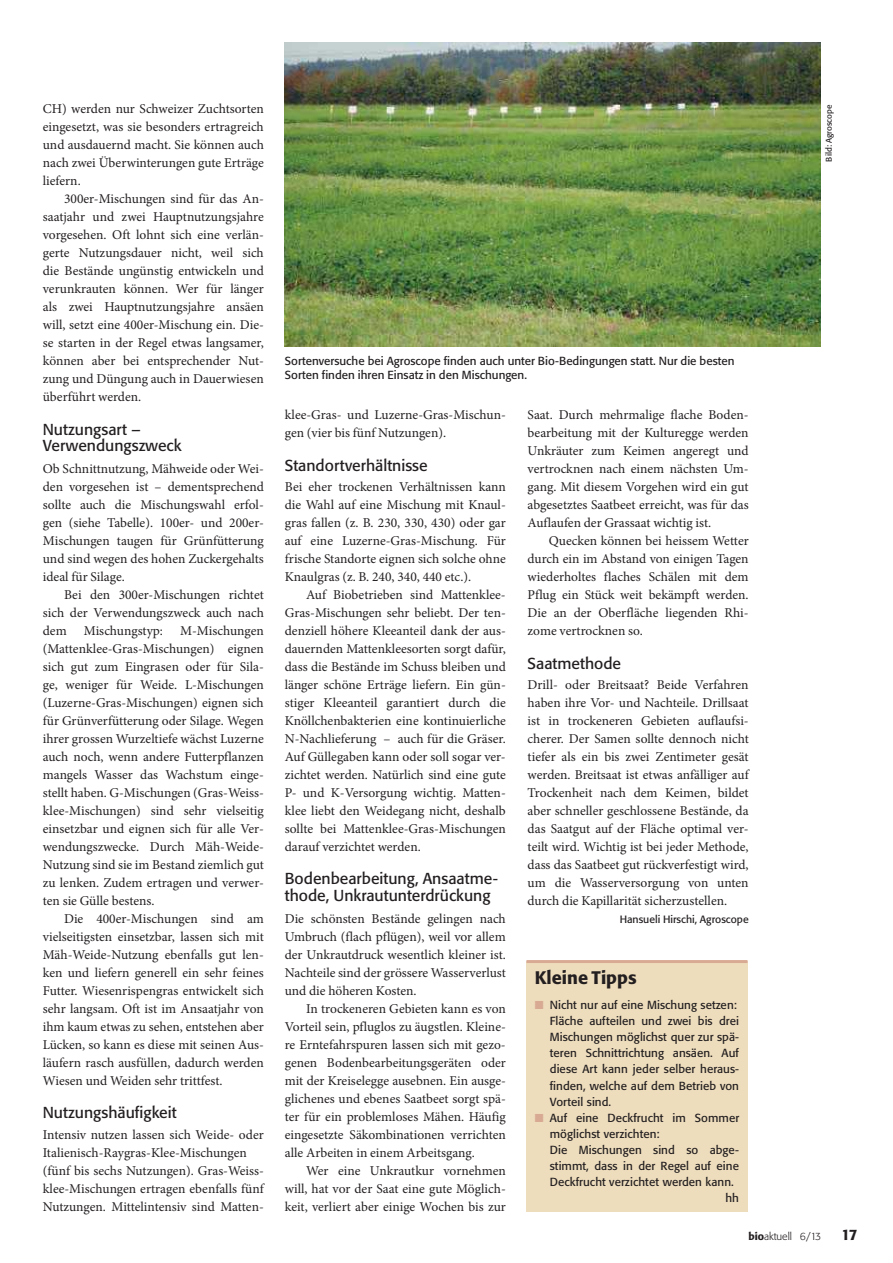
<style>
.page{position:relative;width:893px;height:1263px;background:#fff}
.page>*{position:absolute;margin:0;border:0;box-sizing:border-box;transform-origin:0 0}
.t1{font:500 18px "Formata BQ";color:#231f20}
.t2{font:15.75px/16.5px "Formata BQ";color:#231f20}
.t3{font:500 15px "Formata BQ";color:#231f20}
.t4{font:13.5px/18px "Minion Pro";color:#231f20;text-align:justify}
.t5{font:11.55px/16px "Formata BQ";letter-spacing:.005em;color:#231f20}
.t6{font:10.5px "Formata BQ";color:#231f20}
.t7{font:300 10.5px "Formata BQ";color:#231f20}
.t8{font:8.25px "Formata BQ";color:#231f20}
.s1{color:#d8aa93}
.s2{font-weight:500}
</style>
<div class="page">
<div style="left:526px;top:962px;width:221px;height:250px;background:#eeddbd"></div>
<hr style="left:526px;top:960px;width:221px;height:3px;background:#d8aa93">
<img style="left:285px;top:43px;width:535px;height:304px">
<p class="t4" style="left:43px;top:101px;width:223px">CH) werden nur Schweizer Zuchtsorten eingesetzt, was sie besonders ertragreich und ausdauernd macht. Sie können auch nach zwei Überwinterungen gute Erträge liefern.</p>
<p class="t4" style="left:43px;top:191px;width:223px;text-indent:21px">300er-Mischungen sind für das An&shy;saatjahr und zwei Hauptnutzungsjahre vorgesehen. Oft lohnt sich eine verlän&shy;gerte Nutzungsdauer nicht, weil sich die Bestände ungünstig entwickeln und verunkrauten können. Wer für länger als zwei Hauptnutzungsjahre ansäen will, setzt eine 400er-Mischung ein. Die&shy;se starten in der Regel etwas langsamer, können aber bei entsprechender Nut&shy;zung und Düngung auch in Dauerwiesen überführt werden.</p>
<p class="t2" style="left:43px;top:422px;width:140px">Nutzungsart –<br>Verwendungszweck</p>
<p class="t4" style="left:43px;top:461px;width:223px">Ob Schnittnutzung, Mähweide oder Wei&shy;den vorgesehen ist – dementsprechend sollte auch die Mischungswahl erfol&shy;gen (siehe Tabelle). 100er- und 200er-Mischungen taugen für Grünfütterung und sind wegen des hohen Zuckergehalts ideal für Silage.</p>
<p class="t4" style="left:43px;top:587px;width:223px;text-indent:21px">Bei den 300er-Mischungen richtet sich der Verwendungszweck auch nach dem</p>
<p class="t4" style="left:43px;top:623px;width:223px;text-indent:137px">M-Mischungen (Mattenklee-Gras-Mischungen) eignen sich gut zum Eingrasen oder für Sila&shy;ge, weniger für Weide. L-Mischungen (Luzerne-Gras-Mischungen) eignen sich für Grünverfütterung oder Silage. Wegen ihrer grossen Wurzeltiefe wächst Luzerne auch noch, wenn andere Futterpflanzen mangels Wasser das Wachstum einge&shy;stellt haben. G-Mischungen (Gras-Weiss&shy;klee-Mischungen) sind sehr vielseitig einsetzbar und eignen sich für alle Ver&shy;wendungszwecke. Durch Mäh-Weide-Nutzung sind sie im Bestand ziemlich gut zu lenken. Zudem ertragen und verwer&shy;ten sie Gülle bestens.</p>
<p class="t4" style="left:43px;top:911px;width:223px;text-indent:21px">Die 400er-Mischungen sind am vielseitigsten einsetzbar, lassen sich mit Mäh-Weide-Nutzung ebenfalls gut len&shy;ken und liefern generell ein sehr feines Futter. Wiesenrispengras entwickelt sich sehr langsam. Oft ist im Ansaatjahr von ihm kaum etwas zu sehen, entstehen aber Lücken, so kann es diese mit seinen Aus&shy;läufern rasch ausfüllen, dadurch werden Wiesen und Weiden sehr trittfest.</p>
<p class="t2" style="left:43px;top:1105px;width:135px">Nutzungshäufigkeit</p>
<p class="t4" style="left:43px;top:1127px;width:223px;text-align:left">Intensiv nutzen lassen sich Weide- oder Italienisch-Raygras-Klee-Mischungen (fünf bis sechs Nutzungen). Gras-Weiss&shy;klee-Mischungen ertragen ebenfalls fünf Nutzungen. Mittelintensiv sind Matten-</p>
<p class="t4" style="left:84px;top:623px;width:81px">Mischungstyp:</p>
<p class="t8" style="left:825px;top:162px;width:58px;rotate:-90deg">Bild: Agroscope</p>
<p class="t5" style="left:285px;top:354px;width:451px;line-height:14.5px">Sortenversuche bei Agroscope finden auch unter Bio-Bedingungen statt. Nur die besten<br>Sorten finden ihren Einsatz in den Mischungen.</p>
<p class="t4" style="left:285px;top:407px;width:223px">klee-Gras- und Luzerne-Gras-Mischun&shy;gen (vier bis fünf Nutzungen).</p>
<p class="t2" style="left:285px;top:458px;width:144px">Standortverhältnisse</p>
<p class="t4" style="left:285px;top:479px;width:223px">Bei eher trockenen Verhältnissen kann die Wahl auf eine Mischung mit Knaul&shy;gras fallen (z. B. 230, 330, 430) oder gar auf eine Luzerne-Gras-Mischung. Für frische Standorte eignen sich solche ohne Knaulgras (z. B. 240, 340, 440 etc.).</p>
<p class="t4" style="left:285px;top:587px;width:223px;text-indent:21px">Auf Biobetrieben sind Mattenklee-Gras-Mischungen sehr beliebt. Der ten&shy;denziell höhere Kleeanteil dank der aus&shy;dauernden Mattenkleesorten sorgt dafür, dass die Bestände im Schuss bleiben und länger schöne Erträge liefern. Ein gün&shy;stiger Kleeanteil garantiert durch die Knöllchenbakterien eine kontinuierliche N-Nachlieferung – auch für die Gräser.<br>Auf Güllegaben kann oder soll sogar ver&shy;zichtet werden. Natürlich sind eine gute P- und K-Versorgung wichtig. Matten&shy;klee liebt den Weidegang nicht, deshalb sollte bei Mattenklee-Gras-Mischungen darauf verzichtet werden.</p>
<p class="t2" style="left:285px;top:871px;width:215px">Bodenbearbeitung, Ansaatme&shy;thode, Unkrautunterdrückung</p>
<p class="t4" style="left:285px;top:911px;width:223px">Die schönsten Bestände gelingen nach Umbruch (flach pflügen), weil vor allem der Unkrautdruck wesentlich kleiner ist.<br>Nachteile sind der grössere Wasserverlust und die höheren Kosten.</p>
<p class="t4" style="left:285px;top:1001px;width:223px;text-indent:21px">In trockeneren Gebieten kann es von Vorteil sein, pfluglos zu äugstlen. Kleine&shy;re Erntefahrspuren lassen sich mit gezo&shy;genen Bodenbearbeitungsgeräten oder mit der Kreiselegge ausebnen. Ein ausge&shy;glichenes und ebenes Saatbeet sorgt spä&shy;ter für ein problemloses Mähen. Häufig eingesetzte Säkombinationen verrichten alle Arbeiten in einem Arbeitsgang.</p>
<p class="t4" style="left:285px;top:1163px;width:223px;text-indent:21px">Wer eine Unkrautkur vornehmen will, hat vor der Saat eine gute Möglich&shy;keit, verliert aber einige Wochen bis zur</p>
<p class="t4" style="left:528px;top:407px;width:223px">Saat. Durch mehrmalige flache Boden&shy;bearbeitung mit der Kulturegge werden Unkräuter zum Keimen angeregt und vertrocknen nach einem nächsten Um&shy;gang. Mit diesem Vorgehen wird ein gut abgesetztes Saatbeet erreicht, was für das Auflaufen der Grassaat wichtig ist.</p>
<p class="t4" style="left:528px;top:533px;width:223px;text-indent:21px">Quecken können bei heissem Wetter durch ein im Abstand von einigen Tagen wiederholtes flaches Schälen mit dem Pflug ein Stück weit bekämpft werden.<br>Die an der Oberfläche liegenden Rhi&shy;zome vertrocknen so.</p>
<p class="t2" style="left:528px;top:656px;width:95px">Saatmethode</p>
<p class="t4" style="left:528px;top:677px;width:223px">Drill- oder Breitsaat? Beide Verfahren haben ihre Vor- und Nachteile. Drillsaat ist in trockeneren Gebieten auflaufsi&shy;cherer. Der Samen sollte dennoch nicht tiefer als ein bis zwei Zentimeter gesät werden. Breitsaat ist etwas anfälliger auf Trockenheit nach dem Keimen, bildet aber schneller geschlossene Bestände, da das Saatgut auf der Fläche optimal ver&shy;teilt wird. Wichtig ist bei jeder Methode, dass das Saatbeet gut rückverfestigt wird, um die Wasserversorgung von unten durch die Kapillarität sicherzustellen.</p>
<p class="t6" style="left:620px;top:914px;width:131px">Hansueli Hirschi, Agroscope</p>
<h1 class="t1" style="left:535px;top:969px;width:103px">Kleine Tipps</h1>
<p class="t5" style="left:550px;top:997px;width:191px;text-indent:-15px"><span class="s1">■</span> Nicht nur auf eine Mischung setzen:<br>Fläche aufteilen und zwei bis drei<br>Mischungen möglichst quer zur spä&shy;teren Schnittrichtung ansäen. Auf diese Art kann jeder selber heraus&shy;finden, welche auf dem Betrieb von<br>Vorteil sind.</p>
<p class="t5" style="left:535px;top:1110px;width:206px"><span class="s1">■</span> Auf eine Deckfrucht im Sommer</p>
<p class="t5" style="left:550px;top:1126px;width:111px">möglichst verzichten:</p>
<p class="t5" style="left:550px;top:1142px;width:191px">Die Mischungen sind so abge-</p>
<p class="t5" style="left:550px;top:1159px;width:191px">stimmt, dass in der Regel auf eine</p>
<p class="t5" style="left:550px;top:1175px;width:186px">Deckfrucht verzichtet werden kann.</p>
<p class="t5" style="left:725px;top:1191px;width:15px">hh</p>
<p class="t7" style="left:748px;top:1231px;width:74px"><span class="s2">bio</span>aktuell 6/13</p>
<p class="t3" style="left:841px;top:1228px;width:18px">17</p>
</div>
